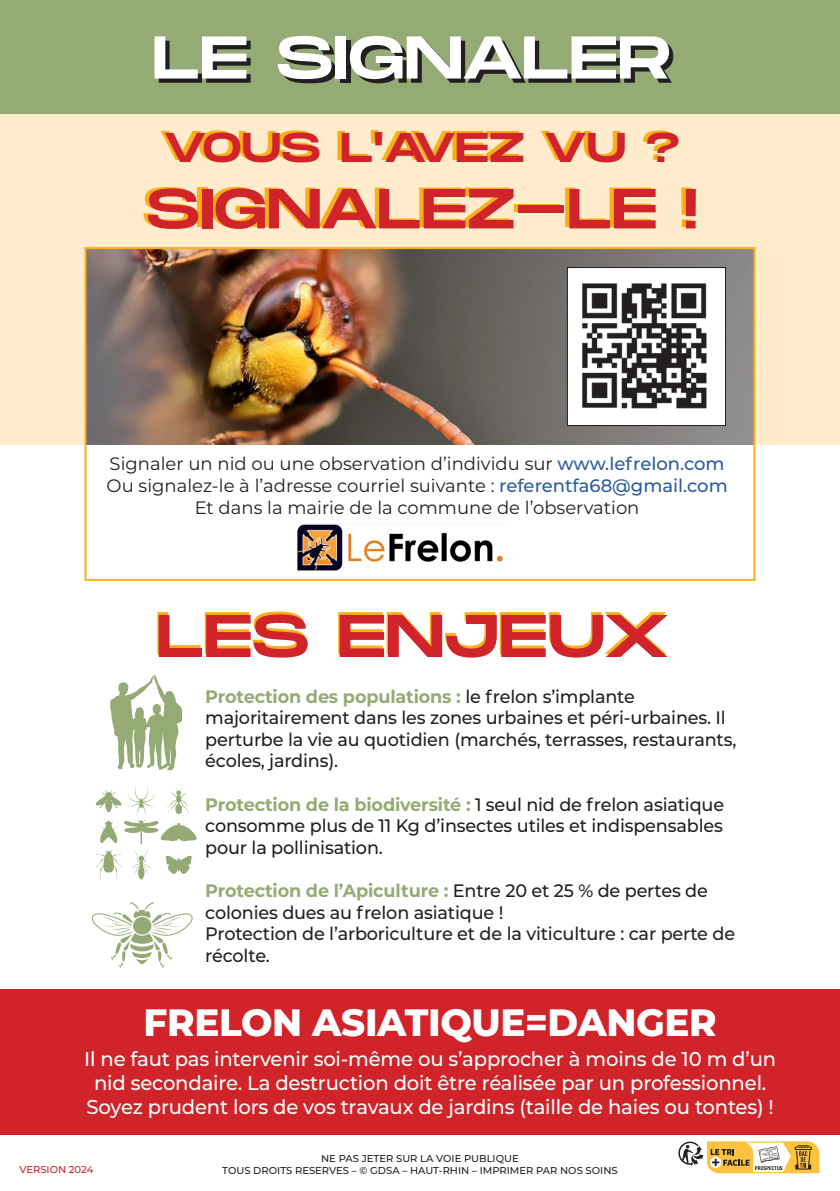
<style>
.page{position:relative;width:840px;height:1191px;background:#fff}
.page>*{position:absolute;margin:0;border:0;box-sizing:border-box;transform-origin:0 0}
.t1{font:60px "Monument Extended";letter-spacing:-.01em;color:#231f20}
.t2{font:60px "Monument Extended";letter-spacing:-.01em;color:#faaf18}
.t3{font:56.4px "Monument Extended";letter-spacing:-.01em;color:#d1232a}
.t4{font:41.6px "Monument Extended";letter-spacing:-.015em;color:#d1232a}
.t5{font:800 38px "Montserrat";letter-spacing:-.01em;color:#fff}
.t6{font:500 20px/24px "Montserrat";letter-spacing:-.01em;color:#fff;text-align:center}
.t7{font:500 18px/21.6px "Montserrat";letter-spacing:-.01em;color:#231f20}
.t8{font:18px "Montserrat";color:#231f20}
.t9{font:500 10px "Montserrat";color:#231f20}
.t10{font:500 10px "Montserrat";color:#d1232a}
.s1{font-weight:500;color:#2b5c9d}
.s2{font-weight:700;color:#95ab75}
</style>
<div class="page">
<div style="left:0;top:111px;width:839px;height:334px;background:#feeccd"></div>
<svg style="left:678px;top:1141px;width:142px;height:33px"></svg>
<div style="left:0;top:0;width:839px;height:113px;background:#95ab75"></div>
<img style="left:87px;top:250px;width:665px;height:195px">
<div style="left:567px;top:267px;width:158px;height:158px;background:#fff"></div>
<img style="left:582px;top:283px;width:125px;height:126px">
<div style="left:566px;top:267px;width:159px;height:159px;border:1px solid #231f20"></div>
<img style="left:297px;top:524px;width:206px;height:46px">
<div style="left:84px;top:247px;width:671px;height:334px;border:2px solid #faaf18"></div>
<svg style="left:110px;top:675px;width:72px;height:95px"></svg>
<svg style="left:166px;top:855px;width:26px;height:19px"></svg>
<svg style="left:96px;top:850px;width:25px;height:29px"></svg>
<svg style="left:96px;top:787px;width:100px;height:57px"></svg>
<svg style="left:132px;top:850px;width:19px;height:29px"></svg>
<svg style="left:92px;top:902px;width:100px;height:66px"></svg>
<div style="left:0;top:989px;width:839px;height:145px;background:#d1232a"></div>
<p class="t1" style="left:156px;top:18px;width:520px">LE SIGNALER</p>
<p class="t4" style="left:164px;top:117px;width:518px">VOUS L'AVEZ VU ?</p>
<p class="t3" style="left:146px;top:167px;width:553px">SIGNALEZ-LE !</p>
<p class="t8" style="left:110px;top:451px;width:616px">Signaler un nid ou une observation d’individu sur <span class="s1">www.lefrelon.com</span></p>
<p class="t8" style="left:106px;top:473px;width:622px">Ou signalez-le à l’adresse courriel suivante : <span class="s1">referentfa68@gmail.com</span></p>
<p class="t8" style="left:195px;top:495px;width:446px">Et dans la mairie de la commune de l’observation</p>
<p class="t2" style="left:155px;top:589px;width:514px">LES ENJEUX</p>
<p class="t7" style="left:205px;top:684px;width:532px"><span class="s2">Protection des populations :</span> le frelon s’implante majoritairement dans les zones urbaines et péri-urbaines. Il perturbe la vie au quotidien (marchés, terrasses, restaurants, écoles, jardins).</p>
<p class="t7" style="left:205px;top:792px;width:520px;text-align:justify"><span class="s2">Protection de la biodiversité :</span> 1 seul nid de frelon asiatique consomme plus de 11 Kg d’insectes utiles et indispensables pour la pollinisation.</p>
<p class="t7" style="left:205px;top:879px;width:504px"><span class="s2">Protection de l’Apiculture :</span> Entre 20 et 25 % de pertes de colonies dues au frelon asiatique !</p>
<p class="t7" style="left:205px;top:922px;width:531px">Protection de l’arboriculture et de la viticulture : car perte de récolte.</p>
<p class="t5" style="left:143px;top:994px;width:574px">FRELON ASIATIQUE=DANGER</p>
<p class="t6" style="left:84px;top:1045px;width:693px">Il ne faut pas intervenir soi-même ou s’approcher à moins de 10 m d’un nid secondaire. La destruction doit être réalisée par un professionnel.<br>Soyez prudent lors de vos travaux de jardins (taille de haies ou tontes) !</p>
<p class="t10" style="left:19px;top:1162px;width:76px">VERSION 2024</p>
<p class="t9" style="left:321px;top:1151px;width:199px">NE PAS JETER SUR LA VOIE PUBLIQUE</p>
<p class="t9" style="left:222px;top:1163px;width:396px">TOUS DROITS RESERVES – © GDSA – HAUT-RHIN – IMPRIMER PAR NOS SOINS</p>
</div>
